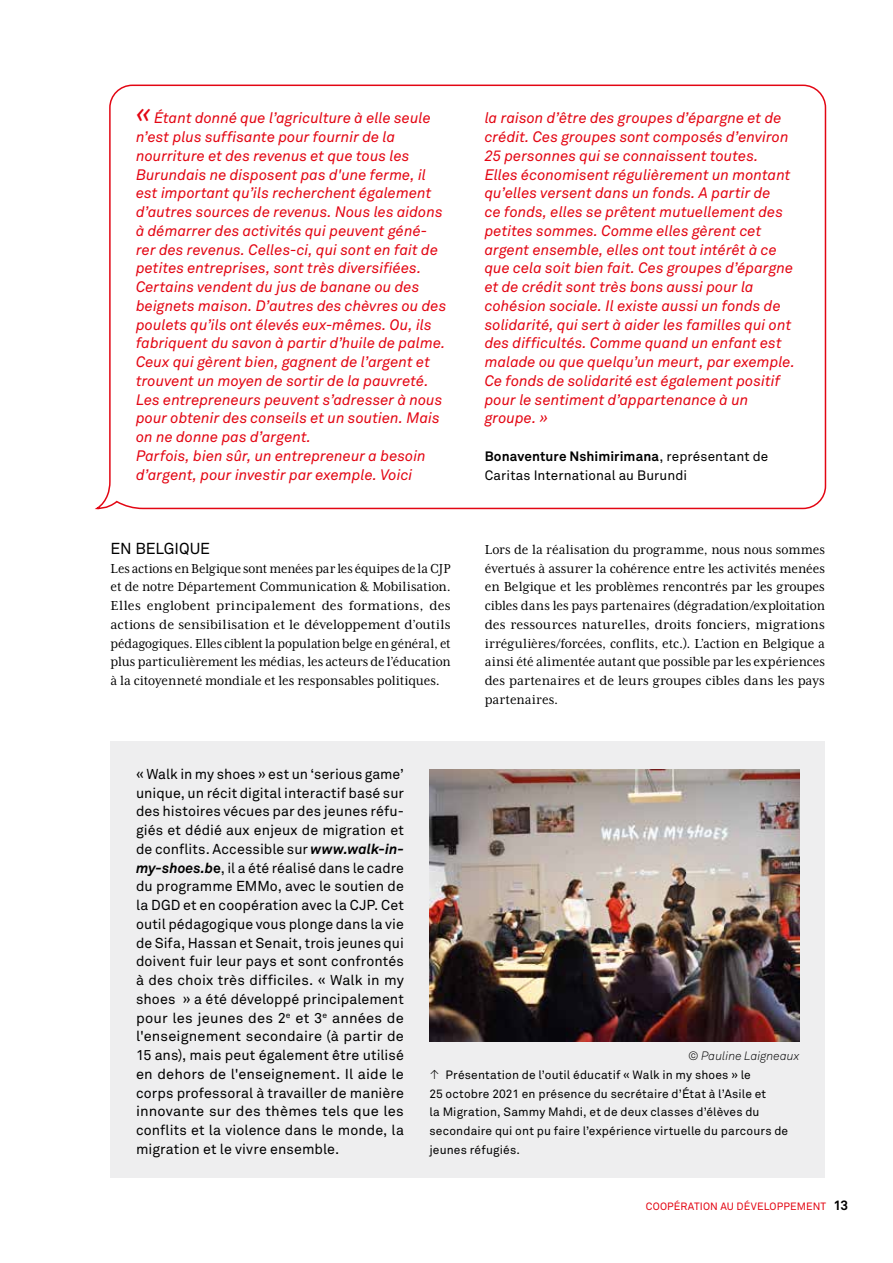
<style>
.page{position:relative;width:893px;height:1263px;background:#fff}
.page>*{position:absolute;margin:0;border:0;box-sizing:border-box;transform-origin:0 0}
.t1{font:15.75px "Akkurat Pro";letter-spacing:-.005em;color:#000}
.t2{font:italic 15px/18.8px "Akkurat Pro";color:#e30613}
.t3{font:15px/18.8px "Mrs Eaves XL Serif Nar OT";color:#000;text-align:justify}
.t4{font:14.25px/18.8px "Akkurat Pro";letter-spacing:.005em;color:#000;text-align:justify}
.t5{font:13.5px/18.8px "Akkurat Pro";letter-spacing:.01em;color:#000}
.t6{font:12px/18.8px "Akkurat Pro";letter-spacing:.015em;color:#000}
.t7{font:italic 12px "Akkurat Light Pro";letter-spacing:.005em;color:#000}
.t8{font:10.5px "Akkurat Pro";letter-spacing:.015em;color:#e30613}
.s1{font-size:27px}
.s2{font-weight:700}
.s3{font-weight:700;font-style:italic}
.s4{font-family:"Euclid Flex";font-weight:300;font-size:12.75px}
.s5{font-weight:700;font-size:13.5px;color:#000}
</style>
<div class="page">
<div style="left:111px;top:741px;width:714px;height:437px;background:#eeeeef"></div>
<svg style="left:95px;top:84px;width:732px;height:426px"></svg>
<img style="left:429px;top:770px;width:370px;height:271px">
<p class="t2" style="left:136px;top:109px;width:312px"><span class="s1">«</span> Étant donné que l’agriculture à elle seule n’est plus suffisante pour fournir de la nourriture et des revenus et que tous les Burundais ne disposent pas d'une ferme, il est important qu’ils recherchent également d’autres sources de revenus. Nous les aidons à démarrer des activités qui peuvent géné&shy;rer des revenus. Celles-ci, qui sont en fait de petites entreprises, sont très diversifiées.<br>Certains vendent du jus de banane ou des beignets maison. D’autres des chèvres ou des poulets qu’ils ont élevés eux-mêmes. Ou, ils fabriquent du savon à partir d’huile de palme.<br>Ceux qui gèrent bien, gagnent de l’argent et trouvent un moyen de sortir de la pauvreté.<br>Les entrepreneurs peuvent s’adresser à nous pour obtenir des conseils et un soutien. Mais on ne donne pas d’argent.<br>Parfois, bien sûr, un entrepreneur a besoin d’argent, pour investir par exemple. Voici</p>
<p class="t2" style="left:485px;top:109px;width:312px">la raison d’être des groupes d’épargne et de crédit. Ces groupes sont composés d’environ 25 personnes qui se connaissent toutes.<br>Elles économisent régulièrement un montant qu’elles versent dans un fonds. A partir de<br>ce fonds, elles se prêtent mutuellement des petites sommes. Comme elles gèrent cet argent ensemble, elles ont tout intérêt à ce que cela soit bien fait. Ces groupes d’épargne et de crédit sont très bons aussi pour la cohésion sociale. Il existe aussi un fonds de solidarité, qui sert à aider les familles qui ont des difficultés. Comme quand un enfant est malade ou que quelqu’un meurt, par exemple.<br>Ce fonds de solidarité est également positif pour le sentiment d’appartenance à un groupe. »</p>
<p class="t5" style="left:485px;top:447px;width:285px"><span class="s2">Bonaventure Nshimirimana</span>, représentant de<br>Caritas International au Burundi</p>
<p class="t1" style="left:111px;top:539px;width:101px">EN BELGIQUE</p>
<p class="t3" style="left:111px;top:559px;width:342px">Les actions en Belgique sont menées par les équipes de la CJP et de notre Département Communication &amp; Mobilisation.<br>Elles englobent principalement des formations, des actions de sensibilisation et le développement d’outils pédagogiques. Elles ciblent la population belge en général, et plus particulièrement les médias, les acteurs de l’éducation à la citoyenneté mondiale et les responsables politiques.</p>
<p class="t3" style="left:485px;top:540px;width:342px">Lors de la réalisation du programme, nous nous sommes évertués à assurer la cohérence entre les activités menées en Belgique et les problèmes rencontrés par les groupes cibles dans les pays partenaires (dégradation/exploitation des ressources naturelles, droits fonciers, migrations irrégulières/forcées, conflits, etc.). L’action en Belgique a ainsi été alimentée autant que possible par les expériences des partenaires et de leurs groupes cibles dans les pays partenaires.</p>
<p class="t4" style="left:136px;top:765px;width:269px">« Walk in my shoes » est un ‘serious game’ unique, un récit digital interactif basé sur des histoires vécues par des jeunes réfu&shy;giés et dédié aux enjeux de migration et de conflits. Accessible sur <span class="s3">www.walk-in&shy;my-shoes.b</span><span class="s2">e</span>, il a été réalisé dans le cadre du programme EMMo, avec le soutien de la DGD et en coopération avec la CJP. Cet outil pédagogique vous plonge dans la vie de Sifa, Hassan et Senait, trois jeunes qui doivent fuir leur pays et sont confrontés à des choix très difficiles. « Walk in my shoes » a été développé principalement pour les jeunes des 2<sup>e</sup> et 3<sup>e</sup> années de l'enseignement secondaire (à partir de 15 ans), mais peut également être utilisé en dehors de l'enseignement. Il aide le corps professoral à travailler de manière innovante sur des thèmes tels que les conflits et la violence dans le monde, la migration et le vivre ensemble.</p>
<p class="t7" style="left:688px;top:1049px;width:113px">© Pauline Laigneaux</p>
<p class="t6" style="left:429px;top:1066px;width:360px"><span class="s4">↑</span> Présentation de l’outil éducatif « Walk in my shoes » le<br>25 octobre 2021 en présence du secrétaire d’État à l’Asile et<br>la Migration, Sammy Mahdi, et de deux classes d’élèves du secondaire qui ont pu faire l’expérience virtuelle du parcours de jeunes réfugiés.</p>
<p class="t8" style="left:646px;top:1200px;width:204px">COOPÉRATION AU DÉVELOPPEMENT <span class="s5">13</span></p>
</div>
